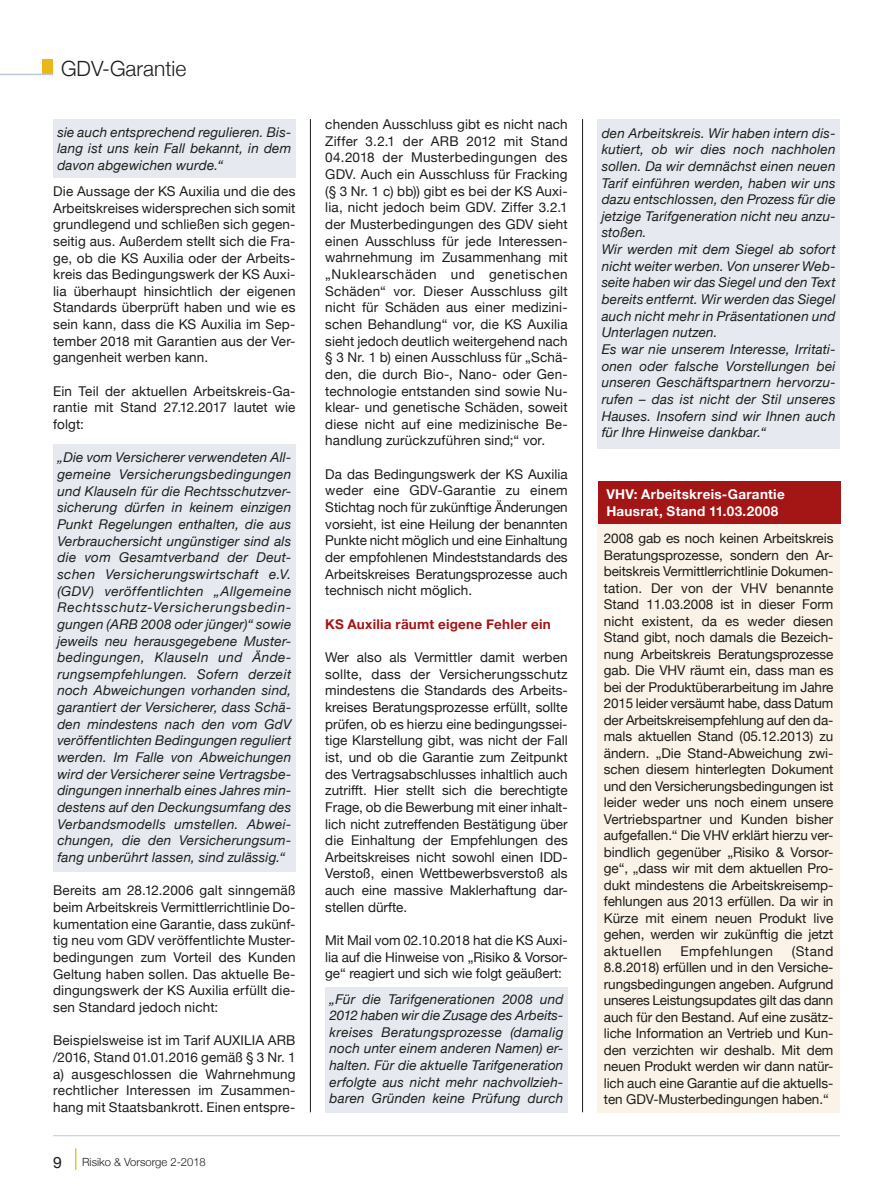
<style>
.page{position:relative;width:893px;height:1191px;background:#fff}
.page>*{position:absolute;margin:0;border:0;box-sizing:border-box;transform-origin:0 0}
.t1{font:300 21px "Helvetica Neue";color:#1d1d1b}
.t2{font:15.75px "Helvetica Neue";color:#1d1d1b}
.t3{font:13.5px/16.6px "Helvetica Neue";color:#1d1d1b;text-align:justify}
.t4{font:italic 13.5px/16.6px "Helvetica Neue";letter-spacing:.015em;color:#1d1d1b;text-align:justify}
.t5{font:700 13.5px/16.6px "Helvetica Neue";letter-spacing:.02em;color:#fff}
.t6{font:700 13.5px "Helvetica Neue";letter-spacing:.02em;color:#a41515}
.t7{font:13.5px "Helvetica Neue";letter-spacing:.035em;color:#1d1d1b}
.t8{font:300 11.25px "Helvetica Neue";color:#1d1d1b}
</style>
<div class="page">
<hr style="left:53px;top:1135px;width:787px;height:1px;background:#c0c9d9">
<svg style="left:75px;top:1148px;width:1px;height:21px"></svg>
<div style="left:53px;top:119px;width:243px;height:58px;background:#e6e9f0"></div>
<div style="left:53px;top:444px;width:243px;height:428px;background:#e6e9f0"></div>
<div style="left:325px;top:987px;width:243px;height:125px;background:#e6e9f0"></div>
<div style="left:597px;top:119px;width:243px;height:330px;background:#e6e9f0"></div>
<div style="left:597px;top:501px;width:243px;height:611px;background:#fbf3e7"></div>
<div style="left:43px;top:60px;width:10px;height:14px;background:#e9b717"></div>
<hr style="left:0;top:74px;width:53px;height:1px;background:#c0c9d9">
<hr style="left:310px;top:119px;width:1px;height:993px;background:#1d1d1b">
<hr style="left:582px;top:119px;width:1px;height:993px;background:#1d1d1b">
<div style="left:598px;top:482px;width:242px;height:42px;background:#a41515"></div>
<h1 class="t1" style="left:61px;top:51px;width:127px">GDV-Garantie</h1>
<p class="t4" style="left:57px;top:124px;width:235px">sie auch entsprechend regulieren. Bis&shy;lang ist uns kein Fall bekannt, in dem davon abgewichen wurde.“</p>
<p class="t3" style="left:53px;top:183px;width:244px">Die Aussage der KS Auxilia und die des Arbeitskreises widersprechen sich somit grundlegend und schließen sich gegen&shy;seitig aus. Außerdem stellt sich die Fra&shy;ge, ob die KS Auxilia oder der Arbeits&shy;kreis das Bedingungswerk der KS Auxi&shy;lia überhaupt hinsichtlich der eigenen Standards überprüft haben und wie es sein kann, dass die KS Auxilia im Sep&shy;tember 2018 mit Garantien aus der Ver&shy;gangenheit werben kann.</p>
<p class="t3" style="left:53px;top:383px;width:244px">Ein Teil der aktuellen Arbeitskreis-Ga&shy;rantie mit Stand 27.12.2017 lautet wie folgt:</p>
<p class="t4" style="left:57px;top:450px;width:235px">„Die vom Versicherer verwendeten All&shy;gemeine Versicherungsbedingungen und Klauseln für die Rechtsschutzver&shy;sicherung dürfen in keinem einzigen Punkt Regelungen enthalten, die aus Verbrauchersicht ungünstiger sind als die vom Gesamtverband der Deut&shy;schen Versicherungswirtschaft e.V. (GDV) veröffentlichten „Allgemeine Rechtsschutz-Versicherungsbedin&shy;gungen (ARB 2008 oder jünger)“ sowie jeweils neu herausgegebene Muster&shy;bedingungen, Klauseln und Ände&shy;rungsempfehlungen. Sofern derzeit noch Abweichungen vorhanden sind, garantiert der Versicherer, dass Schä&shy;den mindestens nach den vom GdV veröffentlichten Bedingungen reguliert werden. Im Falle von Abweichungen wird der Versicherer seine Vertragsbe&shy;dingungen innerhalb eines Jahres min&shy;destens auf den Deckungsumfang des Verbandsmodells umstellen. Abwei&shy;chungen, die den Versicherungsum&shy;fang unberührt lassen, sind zulässig.“</p>
<p class="t3" style="left:53px;top:883px;width:244px">Bereits am 28.12.2006 galt sinngemäß beim Arbeitskreis Vermittlerrichtlinie Do&shy;kumentation eine Garantie, dass zukünf&shy;tig neu vom GDV veröffentlichte Muster&shy;bedingungen zum Vorteil des Kunden Geltung haben sollen. Das aktuelle Be&shy;dingungswerk der KS Auxilia erfüllt die&shy;sen Standard jedoch nicht:</p>
<p class="t3" style="left:53px;top:1032px;width:244px">Beispielsweise ist im Tarif AUXILIA ARB /2016, Stand 01.01.2016 gemäß § 3 Nr. 1 a) ausgeschlossen die Wahrnehmung rechtlicher Interessen im Zusammen&shy;hang mit Staatsbankrott. Einen entspre-</p>
<p class="t2" style="left:53px;top:1150px;width:10px">9</p>
<p class="t8" style="left:82px;top:1152px;width:125px">Risiko &amp; Vorsorge 2-2018</p>
<p class="t3" style="left:325px;top:117px;width:244px">chenden Ausschluss gibt es nicht nach Ziffer 3.2.1 der ARB 2012 mit Stand 04.2018 der Musterbedingungen des GDV. Auch ein Ausschluss für Fracking (§ 3 Nr. 1 c) bb)) gibt es bei der KS Auxi&shy;lia, nicht jedoch beim GDV. Ziffer 3.2.1 der Musterbedingungen des GDV sieht einen Ausschluss für jede Interessen&shy;wahrnehmung im Zusammenhang mit „Nuklearschäden und genetischen Schäden“ vor. Dieser Ausschluss gilt nicht für Schäden aus einer medizini&shy;schen Behandlung“ vor, die KS Auxilia sieht jedoch deutlich weitergehend nach § 3 Nr. 1 b) einen Ausschluss für „Schä&shy;den, die durch Bio-, Nano- oder Gen&shy;technologie entstanden sind sowie Nu&shy;klear- und genetische Schäden, soweit diese nicht auf eine medizinische Be&shy;handlung zurückzuführen sind;“ vor.</p>
<p class="t3" style="left:325px;top:466px;width:244px">Da das Bedingungswerk der KS Auxilia weder eine GDV-Garantie zu einem Stichtag noch für zukünftige Änderungen vorsieht, ist eine Heilung der benannten Punkte nicht möglich und eine Einhaltung der empfohlenen Mindeststandards des Arbeitskreises Beratungsprozesse auch technisch nicht möglich.</p>
<p class="t6" style="left:325px;top:613px;width:227px">KS Auxilia räumt eigene Fehler ein</p>
<p class="t3" style="left:325px;top:649px;width:244px">Wer also als Vermittler damit werben sollte, dass der Versicherungsschutz mindestens die Standards des Arbeits&shy;kreises Beratungsprozesse erfüllt, sollte prüfen, ob es hierzu eine bedingungssei&shy;tige Klarstellung gibt, was nicht der Fall ist, und ob die Garantie zum Zeitpunkt des Vertragsabschlusses inhaltlich auch zutrifft. Hier stellt sich die berechtigte Frage, ob die Bewerbung mit einer inhalt&shy;lich nicht zutreffenden Bestätigung über die Einhaltung der Empfehlungen des Arbeitskreises nicht sowohl einen IDD-Verstoß, einen Wettbewerbsverstoß als auch eine massive Maklerhaftung dar&shy;stellen dürfte.</p>
<p class="t3" style="left:325px;top:932px;width:244px">Mit Mail vom 02.10.2018 hat die KS Auxi&shy;lia auf die Hinweise von „Risiko &amp; Vorsor&shy;ge“ reagiert und sich wie folgt geäußert:</p>
<p class="t4" style="left:330px;top:991px;width:235px">„Für die Tarifgenerationen 2008 und 2012 haben wir die Zusage des Arbeits&shy;kreises Beratungsprozesse (damalig noch unter einem anderen Namen) er&shy;halten. Für die aktuelle Tarifgeneration erfolgte aus nicht mehr nachvollzieh&shy;baren Gründen keine Prüfung durch</p>
<p class="t4" style="left:602px;top:125px;width:235px;text-align:left">den Arbeitskreis. Wir haben intern dis&shy;kutiert, ob wir dies noch nachholen sollen. Da wir demnächst einen neuen Tarif einführen werden, haben wir uns dazu entschlossen, den Prozess für die jetzige Tarifgeneration nicht neu anzu&shy;stoßen.<br>Wir werden mit dem Siegel ab sofort nicht weiter werben. Von unserer Web&shy;seite haben wir das Siegel und den Text bereits entfernt. Wir werden das Siegel auch nicht mehr in Präsentationen und Unterlagen nutzen.<br>Es war nie unserem Interesse, Irritati&shy;onen oder falsche Vorstellungen bei unseren Geschäftspartnern hervorzu&shy;rufen – das ist nicht der Stil unseres Hauses. Insofern sind wir Ihnen auch für Ihre Hinweise dankbar.“</p>
<p class="t5" style="left:606px;top:486px;width:180px">VHV: Arbeitskreis-Garantie<br>Hausrat, Stand 11.03.2008</p>
<p class="t3" style="left:604px;top:531px;width:231px">2008 gab es noch keinen Arbeitskreis Beratungsprozesse, sondern den Ar&shy;beitskreis Vermittlerrichtlinie Dokumen&shy;tation. Der von der VHV benannte Stand 11.03.2008 ist in dieser Form nicht existent, da es weder diesen Stand gibt, noch damals die Bezeich&shy;nung Arbeitskreis Beratungsprozesse gab. Die VHV räumt ein, dass man es bei der Produktüberarbeitung im Jahre 2015 leider versäumt habe, dass Datum der Arbeitskreisempfehlung auf den da&shy;mals aktuellen Stand (05.12.2013) zu ändern. „Die Stand-Abweichung zwi&shy;schen diesem hinterlegten Dokument und den Versicherungsbedingungen ist leider weder uns noch einem unsere Vertriebspartner und Kunden bisher aufgefallen.“ Die VHV erklärt hierzu ver&shy;bindlich gegenüber „Risiko &amp; Vorsor&shy;ge“, „dass wir mit dem aktuellen Pro&shy;dukt mindestens die Arbeitskreisemp&shy;fehlungen aus 2013 erfüllen. Da wir in Kürze mit einem neuen Produkt live gehen, werden wir zukünftig die jetzt aktuellen</p>
<p class="t3" style="left:604px;top:943px;width:231px;text-indent:188px">(Stand 8.8.2018) erfüllen und in den Versiche&shy;rungsbedingungen angeben. Aufgrund unseres Leistungsupdates gilt das dann auch für den Bestand. Auf eine zusätz&shy;liche Information an Vertrieb und Kun&shy;den verzichten wir deshalb. Mit dem neuen Produkt werden wir dann natür&shy;lich auch eine Garantie auf die aktuells&shy;ten GDV-Musterbedingungen haben.“</p>
<p class="t7" style="left:680px;top:941px;width:94px">Empfehlungen</p>
</div>
